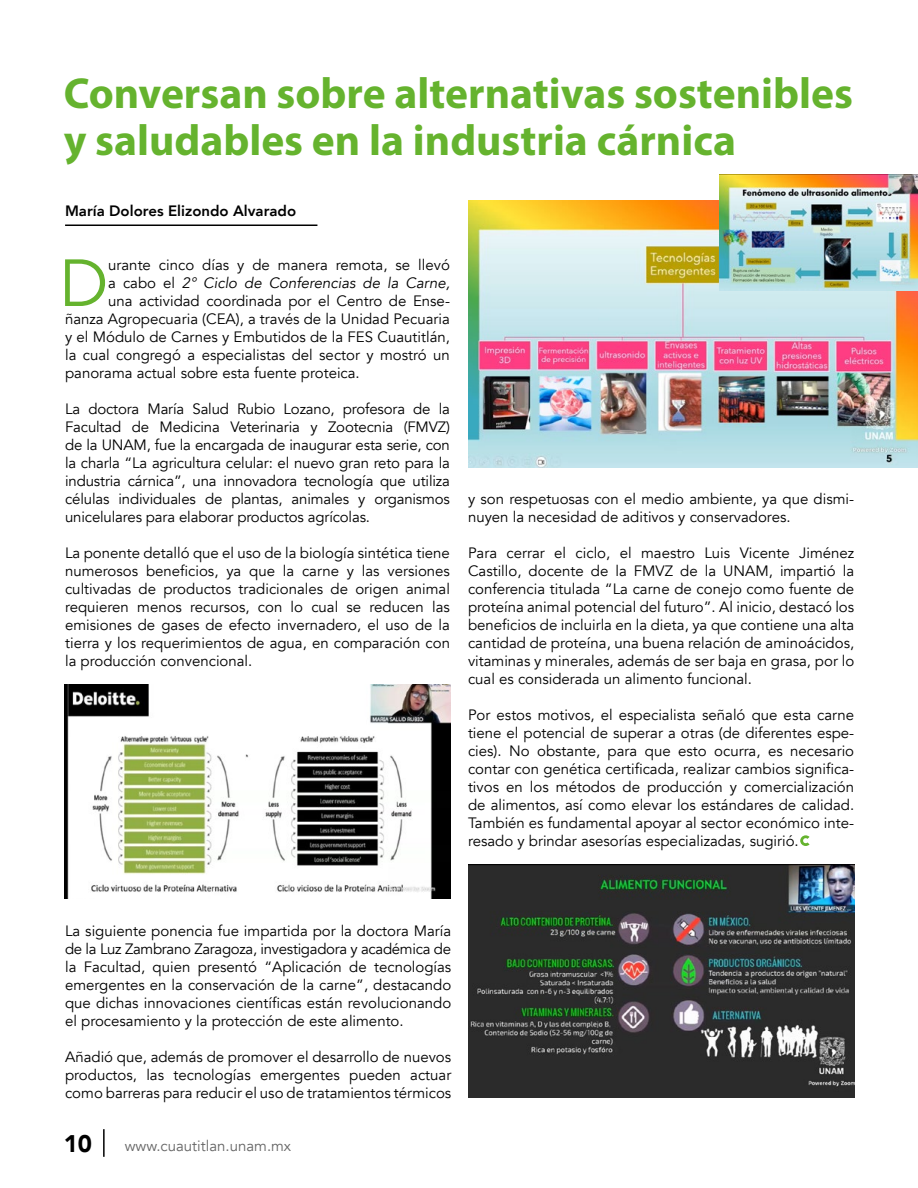
<style>
.page{position:relative;width:918px;height:1188px;background:#fff}
.page>*{position:absolute;margin:0;border:0;box-sizing:border-box;transform-origin:0 0}
.t1{font:65.85px "Avenir";color:#65b32e}
.t2{font:700 43.5px/46.5px "Myriad Pro";color:#65b32e}
.t3{font:900 24px "Avenir";color:#000}
.t4{font:15px/18px "Avenir";color:#000;text-align:justify}
.t5{font:italic 15px "Avenir";color:#000}
.t6{font:800 15px "Avenir";color:#000}
.t7{font:15px "Avenir";color:#666}
.s1{font-style:normal}
</style>
<div class="page">
<img style="left:64px;top:684px;width:387px;height:215px">
<img style="left:468px;top:864px;width:386px;height:234px">
<img style="left:468px;top:201px;width:450px;height:267px">
<img style="left:720px;top:175px;width:198px;height:116px">
<hr style="left:65px;top:225px;width:252px;height:1px;background:#000">
<svg style="left:800px;top:835px;width:10px;height:11px"></svg>
<hr style="left:103px;top:1129px;width:2px;height:28px;background:#000">
<h2 class="t2" style="left:64px;top:69px;width:791px">Conversan sobre alternativas sostenibles y saludables en la industria cárnica</h2>
<p class="t6" style="left:65px;top:199px;width:233px">María Dolores Elizondo Alvarado</p>
<h1 class="t1" style="left:59px;top:244px;width:50px">D</h1>
<p class="t4" style="left:108px;top:256px;width:343px">urante cinco días y de manera remota, se llevó</p>
<p class="t5" style="left:108px;top:274px;width:343px"><span class="s1">a cabo el</span> 2° Ciclo de Conferencias de la Carne,</p>
<p class="t4" style="left:108px;top:292px;width:343px">una actividad coordinada por el Centro de Ense-</p>
<p class="t4" style="left:65px;top:310px;width:386px">ñanza Agropecuaria (CEA), a través de la Unidad Pecuaria</p>
<p class="t4" style="left:65px;top:328px;width:386px">y el Módulo de Carnes y Embutidos de la FES Cuautitlán,</p>
<p class="t4" style="left:65px;top:346px;width:386px">la cual congregó a especialistas del sector y mostró un</p>
<p class="t4" style="left:65px;top:364px;width:296px">panorama actual sobre esta fuente proteica.</p>
<p class="t4" style="left:65px;top:400px;width:386px">La doctora María Salud Rubio Lozano, profesora de la Facultad de Medicina Veterinaria y Zootecnia (FMVZ) de la UNAM, fue la encargada de inaugurar esta serie, con la charla “La agricultura celular: el nuevo gran reto para la industria cárnica”, una innovadora tecnología que utiliza células individuales de plantas, animales y organismos unicelulares para elaborar productos agrícolas.</p>
<p class="t4" style="left:65px;top:544px;width:386px">La ponente detalló que el uso de la biología sintética tiene numerosos beneficios, ya que la carne y las versiones cultivadas de productos tradicionales de origen animal requieren menos recursos, con lo cual se reducen las emisiones de gases de efecto invernadero, el uso de la tierra y los requerimientos de agua, en comparación con la producción convencional.</p>
<p class="t4" style="left:468px;top:490px;width:388px">y son respetuosas con el medio ambiente, ya que dismi&shy;nuyen la necesidad de aditivos y conservadores.</p>
<p class="t4" style="left:468px;top:544px;width:388px">Para cerrar el ciclo, el maestro Luis Vicente Jiménez Castillo, docente de la FMVZ de la UNAM, impartió la conferencia titulada “La carne de conejo como fuente de proteína animal potencial del futuro”. Al inicio, destacó los beneficios de incluirla en la dieta, ya que contiene una alta cantidad de proteína, una buena relación de aminoácidos, vitaminas y minerales, además de ser baja en grasa, por lo cual es considerada un alimento funcional.</p>
<p class="t4" style="left:468px;top:706px;width:388px">Por estos motivos, el especialista señaló que esta carne tiene el potencial de superar a otras (de diferentes espe&shy;cies). No obstante, para que esto ocurra, es necesario contar con genética certificada, realizar cambios significa&shy;tivos en los métodos de producción y comercialización de alimentos, así como elevar los estándares de calidad.<br>También es fundamental apoyar al sector económico inte&shy;resado y brindar asesorías especializadas, sugirió.</p>
<p class="t4" style="left:65px;top:922px;width:388px">La siguiente ponencia fue impartida por la doctora María de la Luz Zambrano Zaragoza, investigadora y académica de la Facultad, quien presentó “Aplicación de tecnologías emergentes en la conservación de la carne”, destacando que dichas innovaciones científicas están revolucionando el procesamiento y la protección de este alimento.</p>
<p class="t4" style="left:65px;top:1048px;width:388px">Añadió que, además de promover el desarrollo de nuevos productos, las tecnologías emergentes pueden actuar como barreras para reducir el uso de tratamientos térmicos</p>
<h3 class="t3" style="left:64px;top:1123px;width:30px">10</h3>
<p class="t7" style="left:125px;top:1136px;width:168px">www.cuautitlan.unam.mx</p>
</div>
